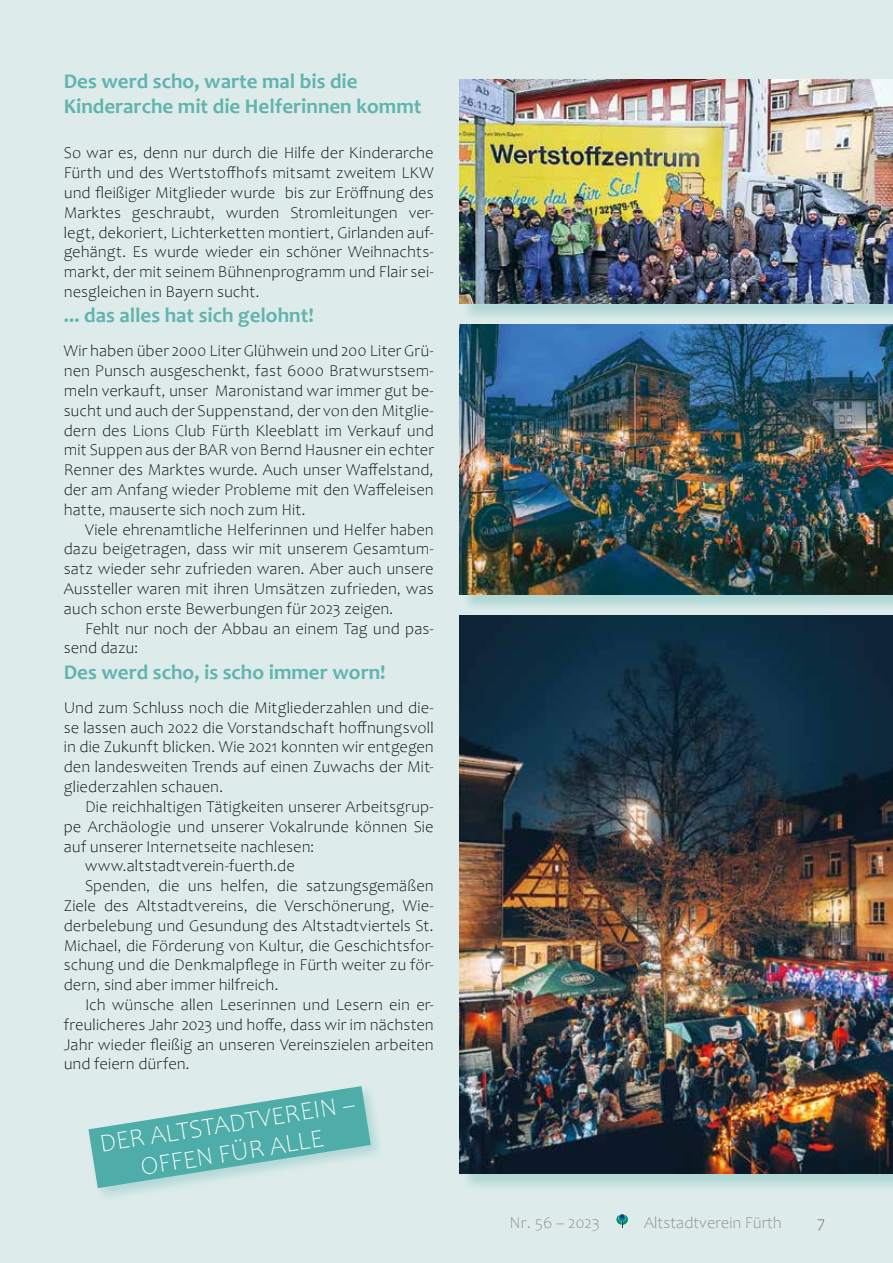
<style>
.page{position:relative;width:893px;height:1263px;background:#ddeceb}
.page>*{position:absolute;margin:0;border:0;box-sizing:border-box;transform-origin:0 0}
.t1{font:300 25.65px/29.2px "Candara";color:#fff;text-align:center}
.t2{font:700 21px/25.2px "Candara";color:#62b3ae}
.t3{font:300 16.5px/19.8px "Candara";letter-spacing:.005em;color:#000;text-align:justify}
.t4{font:300 16.5px "Candara";color:#878787}
.t5{font:300 16.5px "Candara";color:#646363}
</style>
<div class="page">
<svg style="left:617px;top:1214px;width:11px;height:13px"></svg>
<div style="left:461px;top:327px;width:432px;height:285px;background:#00877e;opacity:.2"></div>
<img style="left:459px;top:325px;width:434px;height:269px">
<div style="left:461px;top:617px;width:432px;height:575px;background:#00877e;opacity:.2"></div>
<img style="left:459px;top:615px;width:434px;height:558px">
<div style="left:461px;top:81px;width:432px;height:241px;background:#00877e;opacity:.2"></div>
<img style="left:459px;top:79px;width:434px;height:224px">
<div style="left:86px;top:1084px;width:299px;height:118px;background:#00877e;opacity:.2"></div>
<svg style="left:88px;top:1086px;width:283px;height:102px"></svg>
<p class="t2" style="left:64px;top:68px;width:359px">Des werd scho, warte mal bis die<br>Kinderarche mit die Helferinnen kommt</p>
<p class="t3" style="left:64px;top:143px;width:371px">So war es, denn nur durch die Hilfe der Kinderarche Fürth und des Wertstoffhofs mitsamt zweitem LKW und fleißiger Mitglieder wurde bis zur Eröffnung des Marktes geschraubt, wurden Stromleitungen ver&shy;legt, dekoriert, Lichterketten montiert, Girlanden auf&shy;gehängt. Es wurde wieder ein schöner Weihnachts&shy;markt, der mit seinem Bühnenprogramm und Flair sei&shy;nesgleichen in Bayern sucht.</p>
<p class="t2" style="left:64px;top:303px;width:251px">... das alles hat sich gelohnt!</p>
<p class="t3" style="left:64px;top:341px;width:371px">Wir haben über 2000 Liter Glühwein und 200 Liter Grü&shy;nen Punsch ausgeschenkt, fast 6000 Bratwurstsem&shy;meln verkauft, unser Maronistand war immer gut be&shy;sucht und auch der Suppenstand, der von den Mitglie&shy;dern des Lions Club Fürth Kleeblatt im Verkauf und mit Suppen aus der BAR von Bernd Hausner ein echter Renner des Marktes wurde. Auch unser Waffelstand, der am Anfang wieder Probleme mit den Waffeleisen hatte, mauserte sich noch zum Hit.</p>
<p class="t3" style="left:64px;top:520px;width:371px;text-indent:21px">Viele ehrenamtliche Helferinnen und Helfer haben dazu beigetragen, dass wir mit unserem Gesamtum&shy;satz wieder sehr zufrieden waren. Aber auch unsere Aussteller waren mit ihren Umsätzen zufrieden, was auch schon erste Bewerbungen für 2023 zeigen.</p>
<p class="t3" style="left:64px;top:619px;width:371px;text-indent:21px">Fehlt nur noch der Abbau an einem Tag und pas&shy;send dazu:</p>
<p class="t2" style="left:64px;top:659px;width:323px">Des werd scho, is scho immer worn!</p>
<p class="t3" style="left:64px;top:698px;width:371px">Und zum Schluss noch die Mitgliederzahlen und die&shy;se lassen auch 2022 die Vorstandschaft hoffnungsvoll in die Zukunft blicken. Wie 2021 konnten wir entgegen den landesweiten Trends auf einen Zuwachs der Mit&shy;gliederzahlen schauen.</p>
<p class="t3" style="left:85px;top:797px;width:350px">Die reichhaltigen Tätigkeiten unserer Arbeitsgrup-</p>
<p class="t3" style="left:64px;top:817px;width:371px">pe Archäologie und unserer Vokalrunde können Sie</p>
<p class="t3" style="left:64px;top:836px;width:252px">auf unserer Internetseite nachlesen:</p>
<p class="t3" style="left:85px;top:856px;width:211px">www.altstadtverein-fuerth.de</p>
<p class="t3" style="left:85px;top:876px;width:350px">Spenden, die uns helfen, die satzungsgemäßen</p>
<p class="t3" style="left:64px;top:896px;width:371px">Ziele des Altstadtvereins, die Verschönerung, Wie-</p>
<p class="t3" style="left:64px;top:916px;width:371px">derbelebung und Gesundung des Altstadtviertels St.</p>
<p class="t3" style="left:64px;top:935px;width:371px">Michael, die Förderung von Kultur, die Geschichtsfor-</p>
<p class="t3" style="left:64px;top:955px;width:371px">schung und die Denkmalpflege in Fürth weiter zu för-</p>
<p class="t3" style="left:64px;top:975px;width:216px">dern, sind aber immer hilfreich.</p>
<p class="t3" style="left:85px;top:995px;width:350px">Ich wünsche allen Leserinnen und Lesern ein er-</p>
<p class="t3" style="left:64px;top:1015px;width:371px">freulicheres Jahr 2023 und hoffe, dass wir im nächsten</p>
<p class="t3" style="left:64px;top:1034px;width:371px">Jahr wieder fleißig an unseren Vereinszielen arbeiten</p>
<p class="t3" style="left:64px;top:1054px;width:128px">und feiern dürfen.</p>
<h1 class="t1" style="left:98px;top:1130px;width:260px;rotate:-9deg">DER ALTSTADTVEREIN –<br>OFFEN FÜR ALLE</h1>
<p class="t4" style="left:510px;top:1213px;width:92px">Nr. 56 – 2023</p>
<p class="t4" style="left:644px;top:1213px;width:139px">Altstadtverein Fürth</p>
<p class="t5" style="left:817px;top:1213px;width:9px">7</p>
</div>
